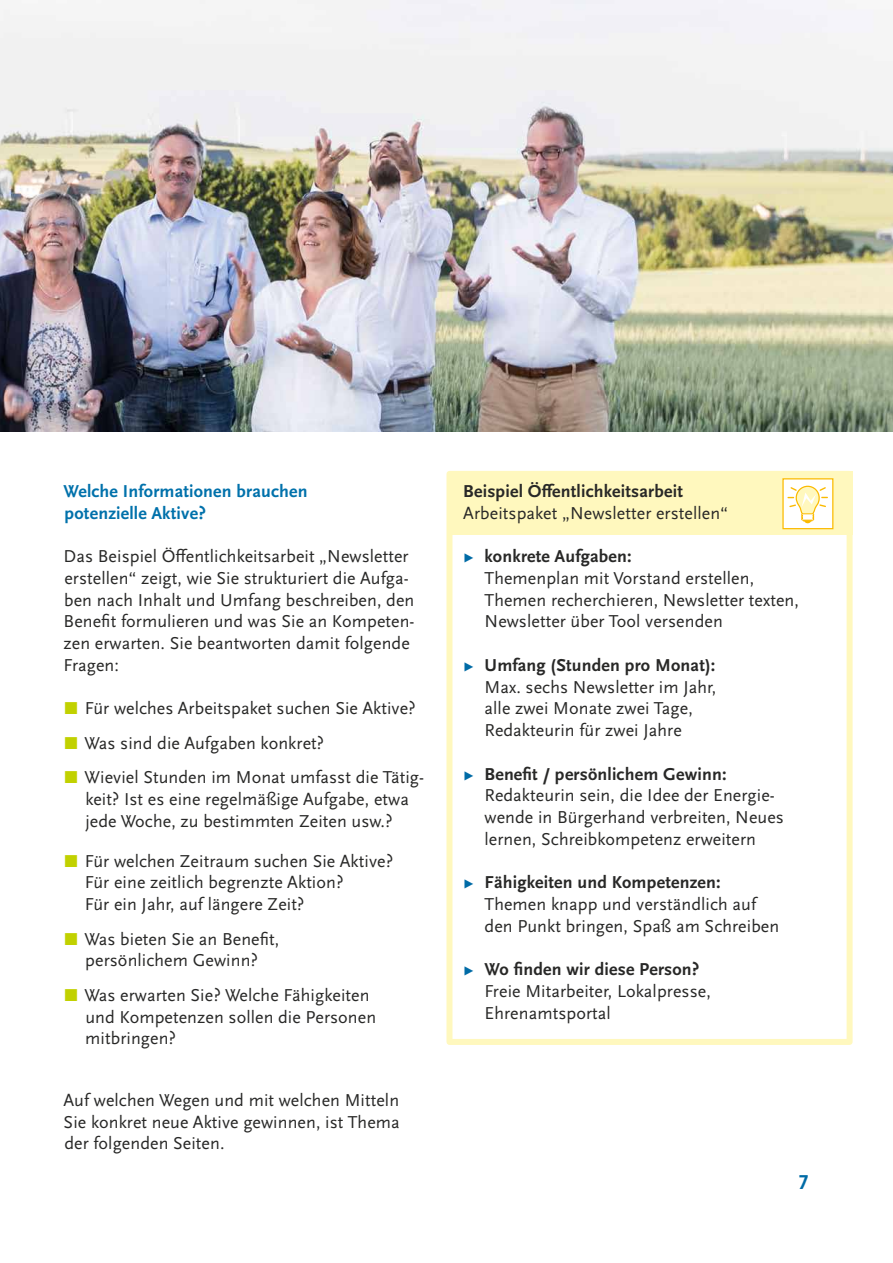
<style>
.page{position:relative;width:893px;height:1263px;background:#fff}
.page>*{position:absolute;margin:0;border:0;box-sizing:border-box;transform-origin:0 0}
.t1{font:700 21px "Scala Sans Pro";color:#006ba6}
.P-Fließtext_links{font:18px/21.8px "Scala Sans Pro";letter-spacing:.005em;color:#282827}
.P-Fließtext_links-2{font:700 18px "Scala Sans Pro";letter-spacing:.01em;color:#282827}
.t2{font:700 18px/21.8px "Scala Sans Pro";letter-spacing:.01em;color:#0071ab}
.s1{color:#c1d100}
.s2{font-weight:400;color:#006ba6}
</style>
<div class="page">
<div style="left:449px;top:471px;width:404px;height:64px;background:#fff8be"></div>
<div style="left:446px;top:471px;width:407px;height:574px;border:6px solid #fff8be"></div>
<div style="left:782px;top:478px;width:51px;height:51px;background:#fff;border:1px solid #fbba00"></div>
<svg style="left:787px;top:485px;width:41px;height:38px"></svg>
<img style="left:0;top:0;width:893px;height:432px">
<h3 class="t2" style="left:63px;top:480px;width:246px">Welche Informationen brauchen potenzielle Aktive?</h3>
<p class="P-Fließtext_links" style="left:64px;top:545px;width:353px">Das Beispiel Öffentlichkeitsarbeit „Newsletter erstellen“ zeigt, wie Sie strukturiert die Aufga&shy;ben nach Inhalt und Umfang beschreiben, den Benefit formulieren und was Sie an Kompeten&shy;zen erwarten. Sie beantworten damit folgende Fragen:</p>
<p class="P-Fließtext_links" style="left:62px;top:698px;width:355px"><span class="s1">■</span> Für welches Arbeitspaket suchen Sie Aktive?</p>
<p class="P-Fließtext_links" style="left:62px;top:732px;width:263px"><span class="s1">■</span> Was sind die Aufgaben konkret?</p>
<p class="P-Fließtext_links" style="left:62px;top:767px;width:364px;text-align:center"><span class="s1">■</span> Wieviel Stunden im Monat umfasst die Tätig&shy;keit? Ist es eine regelmäßige Aufgabe, etwa<br>jede Woche, zu bestimmten Zeiten usw.?</p>
<p class="P-Fließtext_links" style="left:85px;top:850px;width:310px;text-indent:-23px"><span class="s1">■</span> Für welchen Zeitraum suchen Sie Aktive?<br>Für eine zeitlich begrenzte Aktion?<br>Für ein Jahr, auf längere Zeit?</p>
<p class="P-Fließtext_links" style="left:62px;top:928px;width:219px;text-align:center"><span class="s1">■</span> Was bieten Sie an Benefit, persönlichem Gewinn?</p>
<p class="P-Fließtext_links" style="left:85px;top:984px;width:292px;text-indent:-23px"><span class="s1">■</span> Was erwarten Sie? Welche Fähigkeiten und Kompetenzen sollen die Personen mitbringen?</p>
<p class="P-Fließtext_links" style="left:64px;top:1089px;width:338px;text-align:justify">Auf welchen Wegen und mit welchen Mitteln Sie konkret neue Aktive gewinnen, ist Thema der folgenden Seiten.</p>
<p class="P-Fließtext_links-2" style="left:463px;top:481px;width:221px">Beispiel Öffentlichkeitsarbeit</p>
<p class="P-Fließtext_links" style="left:463px;top:502px;width:266px">Arbeitspaket „Newsletter erstellen“</p>
<p class="P-Fließtext_links-2" style="left:463px;top:546px;width:170px"><span class="s2">▸</span> konkrete Aufgaben:</p>
<p class="P-Fließtext_links" style="left:485px;top:567px;width:316px">Themenplan mit Vorstand erstellen,<br>Themen recherchieren, Newsletter texten,<br>Newsletter über Tool versenden</p>
<p class="P-Fließtext_links-2" style="left:463px;top:655px;width:254px"><span class="s2">▸</span> Umfang (Stunden pro Monat):</p>
<p class="P-Fließtext_links" style="left:485px;top:676px;width:233px">Max. sechs Newsletter im Jahr, alle zwei Monate zwei Tage,<br>Redakteurin für zwei Jahre</p>
<p class="P-Fließtext_links-2" style="left:463px;top:763px;width:265px"><span class="s2">▸</span> Benefit / persönlichem Gewinn:</p>
<p class="P-Fließtext_links" style="left:485px;top:785px;width:301px">Redakteurin sein, die Idee der Energie&shy;wende in Bürgerhand verbreiten, Neues lernen, Schreibkompetenz erweitern</p>
<p class="P-Fließtext_links-2" style="left:463px;top:872px;width:259px"><span class="s2">▸</span> Fähigkeiten und Kompetenzen:</p>
<p class="P-Fließtext_links" style="left:485px;top:893px;width:296px">Themen knapp und verständlich auf den Punkt bringen, Spaß am Schreiben</p>
<p class="P-Fließtext_links-2" style="left:463px;top:959px;width:238px"><span class="s2">▸</span> Wo finden wir diese Person?</p>
<p class="P-Fließtext_links" style="left:485px;top:980px;width:228px">Freie Mitarbeiter, Lokalpresse,<br>Ehrenamtsportal</p>
<p class="t1" style="left:799px;top:1170px;width:11px">7</p>
</div>
